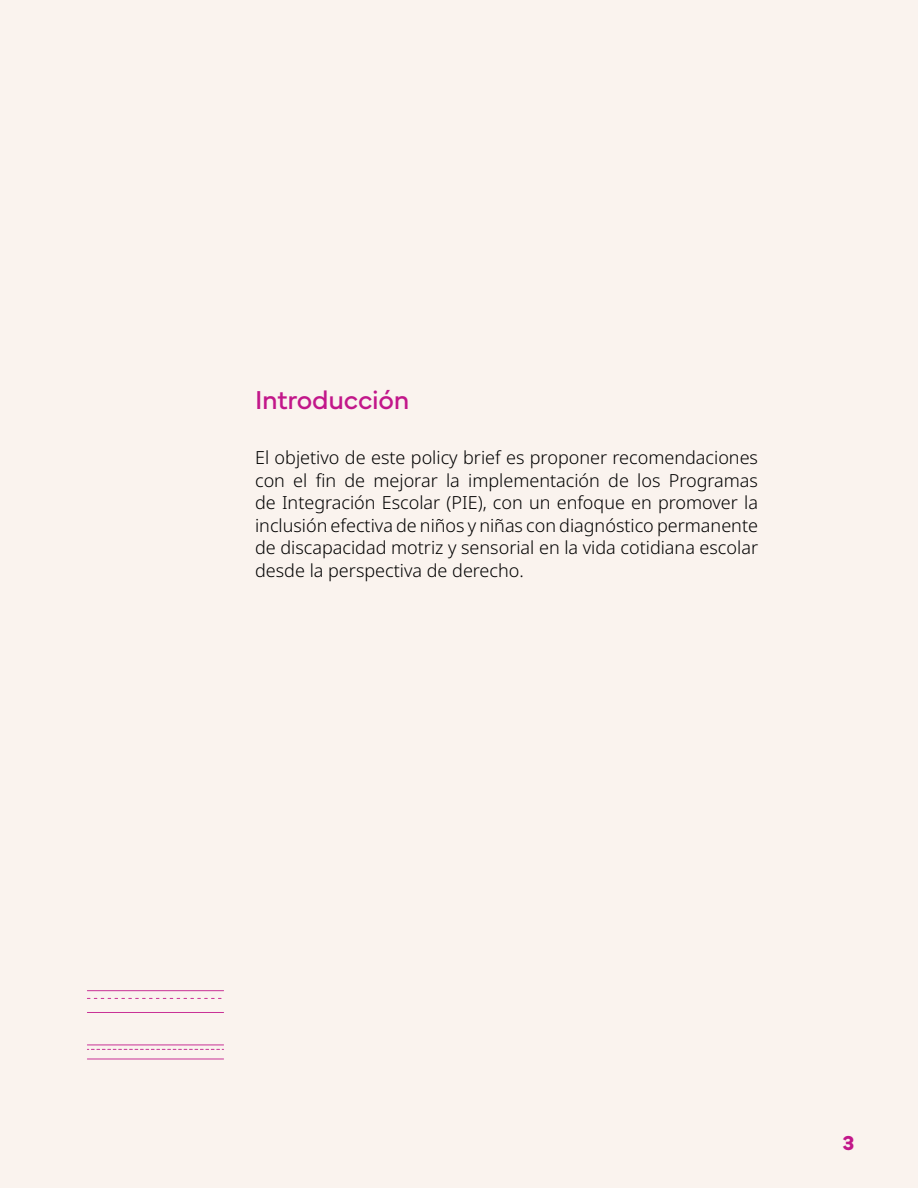
<style>
.page{position:relative;width:918px;height:1188px;background:#faf2ed}
.page>*{position:absolute;margin:0;border:0;box-sizing:border-box;transform-origin:0 0}
.bajada_titulo{font:27px "Mundial";letter-spacing:-.01em;color:#c2178a}
.t1{font:700 21px "Mundial";color:#c2178a}
.PARRAFO_TEXTO{font:300 18px/22.5px "Noto Sans";color:#000;text-align:justify}
</style>
<div class="page">
<hr style="left:87px;top:1012px;width:137px;height:1px;background:#c2178a">
<svg style="left:87px;top:998px;width:135px;height:1px"></svg>
<hr style="left:87px;top:1059px;width:137px;height:1px;background:#c2178a">
<hr style="left:87px;top:1045px;width:137px;height:1px;background:#c2178a">
<svg style="left:87px;top:1049px;width:137px;height:1px"></svg>
<hr style="left:87px;top:990px;width:137px;height:1px;background:#c2178a">
<p class="bajada_titulo" style="left:255px;top:378px;width:156px">Introducción</p>
<p class="PARRAFO_TEXTO" style="left:255px;top:447px;width:504px">El objetivo de este policy brief es proponer recomendaciones con el fin de mejorar la implementación de los Programas de Integración Escolar (PIE), con un enfoque en promover la inclusión efectiva de niños y niñas con diagnóstico permanente de discapacidad motriz y sensorial en la vida cotidiana escolar desde la perspectiva de derecho.</p>
<p class="t1" style="left:842px;top:1126px;width:13px">3</p>
</div>
